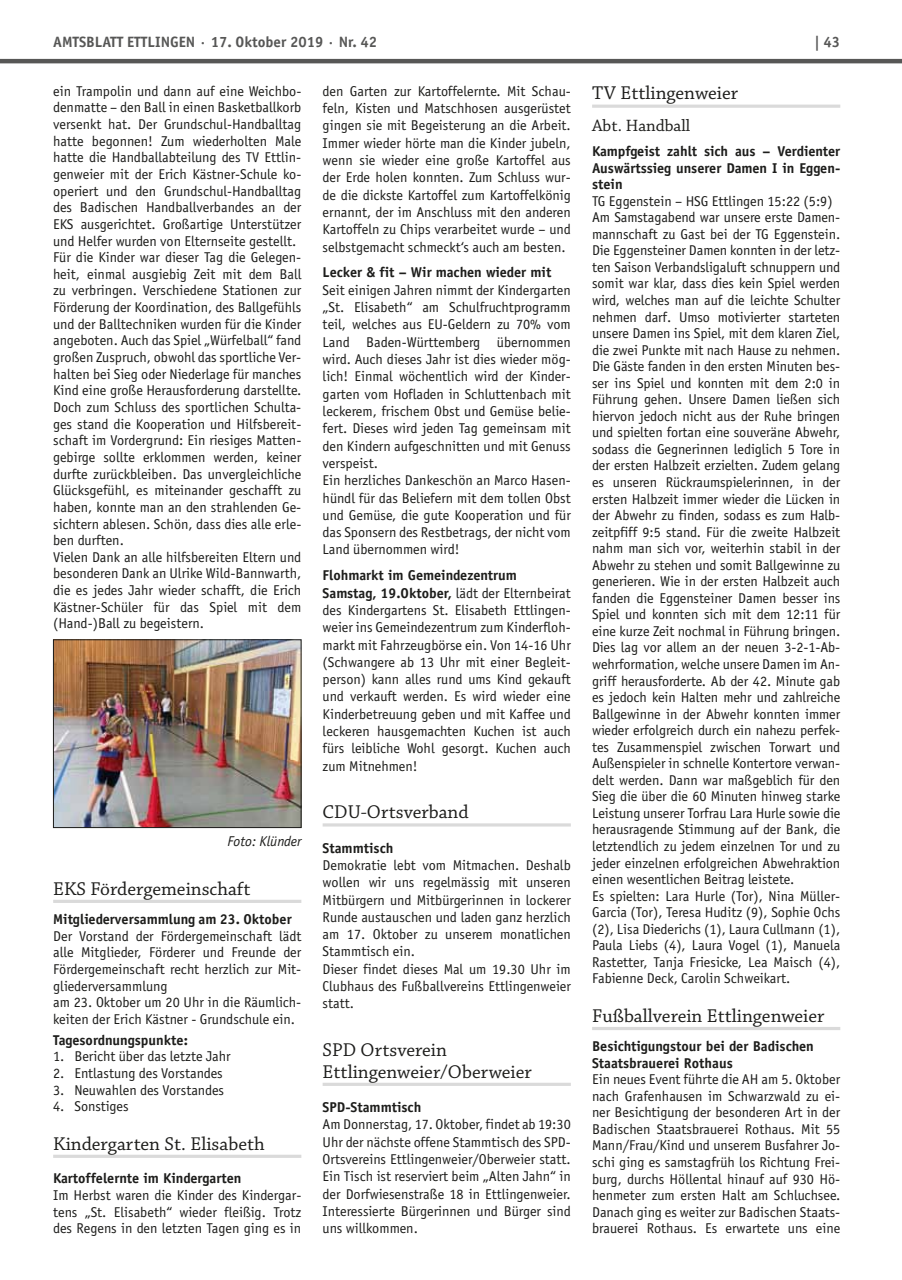
<style>
.page{position:relative;width:902px;height:1280px;background:#fff}
.page>*{position:absolute;margin:0;border:0;box-sizing:border-box;transform-origin:0 0}
.t1{font:19.5px/21.8px "Chaparral Pro";color:#1d1d1b}
.t2{font:17.25px "Chaparral Pro";color:#1d1d1b}
.t3{font:700 15px "Officina Sans";color:#575756}
.t4{font:14.25px/16.5px "Officina Sans";color:#1d1d1b}
.t5{font:700 14.25px/16.5px "Officina Sans";color:#1d1d1b;text-align:justify}
.t6{font:italic 14.25px "Officina Sans";color:#1d1d1b}
.s1{font-weight:700}
</style>
<div class="page">
<hr style="left:0;top:59px;width:901px;height:4px;background:#575756">
<hr style="left:53px;top:900px;width:248px;height:3px;background:#dadada">
<hr style="left:53px;top:1155px;width:248px;height:3px;background:#dadada">
<img style="left:55px;top:641px;width:244px;height:185px">
<div style="left:53px;top:639px;width:248px;height:189px;border:1px solid #1d1d1b"></div>
<hr style="left:322px;top:823px;width:248px;height:3px;background:#dadada">
<hr style="left:322px;top:1083px;width:248px;height:3px;background:#dadada">
<hr style="left:592px;top:105px;width:248px;height:3px;background:#dadada">
<hr style="left:592px;top:1027px;width:248px;height:3px;background:#dadada">
<p class="t3" style="left:53px;top:32px;width:325px">Amtsblatt Ettlingen · 17. Oktober 2019 · Nr. 42</p>
<p class="t3" style="left:814px;top:32px;width:28px">| 43</p>
<p class="t4" style="left:53px;top:83px;width:250px">ein Trampolin und dann auf eine Weichbo&shy;denmatte – den Ball in einen Basketballkorb versenkt hat. Der Grundschul-Handballtag hatte begonnen! Zum wiederholten Male hatte die Handballabteilung des TV Ettlin&shy;genweier mit der Erich Kästner-Schule ko&shy;operiert und den Grundschul-Handballtag des Badischen Handballverbandes an der EKS ausgerichtet. Großartige Unterstützer und Helfer wurden von Elternseite gestellt.<br>Für die Kinder war dieser Tag die Gelegen&shy;heit, einmal ausgiebig Zeit mit dem Ball zu verbringen. Verschiedene Stationen zur Förderung der Koordination, des Ballgefühls und der Balltechniken wurden für die Kinder angeboten. Auch das Spiel „Würfelball“ fand großen Zuspruch, obwohl das sportliche Ver&shy;halten bei Sieg oder Niederlage für manches Kind eine große Herausforderung darstellte.<br>Doch zum Schluss des sportlichen Schulta&shy;ges stand die Kooperation und Hilfsbereit&shy;schaft im Vordergrund: Ein riesiges Matten&shy;gebirge sollte erklommen werden, keiner durfte zurückbleiben. Das unvergleichliche Glücksgefühl, es miteinander geschafft zu haben, konnte man an den strahlenden Ge&shy;sichtern ablesen. Schön, dass dies alle erle&shy;ben durften.<br>Vielen Dank an alle hilfsbereiten Eltern und besonderen Dank an Ulrike Wild-Bannwarth, die es jedes Jahr wieder schafft, die Erich Kästner-Schüler für das Spiel mit dem (Hand-)Ball zu begeistern.</p>
<p class="t4" style="left:322px;top:82px;width:250px;line-height:17.2px;text-align:justify">den Garten zur Kartoffelernte. Mit Schau&shy;feln, Kisten und Matschhosen ausgerüstet gingen sie mit Begeisterung an die Arbeit.<br>Immer wieder hörte man die Kinder jubeln, wenn sie wieder eine große Kartoffel aus der Erde holen konnten. Zum Schluss wur&shy;de die dickste Kartoffel zum Kartoffelkönig ernannt, der im Anschluss mit den anderen Kartoffeln zu Chips verarbeitet wurde – und selbstgemacht schmeckt‘s auch am besten.</p>
<p class="t5" style="left:322px;top:264px;width:230px">Lecker &amp; fit – Wir machen wieder mit</p>
<p class="t4" style="left:322px;top:281px;width:250px;line-height:17.2px">Seit einigen Jahren nimmt der Kindergarten „St. Elisabeth“ am Schulfruchtprogramm teil, welches aus EU-Geldern zu 70% vom Land Baden-Württemberg übernommen wird. Auch dieses Jahr ist dies wieder mög&shy;lich! Einmal wöchentlich wird der Kinder&shy;garten vom Hofladen in Schluttenbach mit leckerem, frischem Obst und Gemüse belie&shy;fert. Dieses wird jeden Tag gemeinsam mit den Kindern aufgeschnitten und mit Genuss verspeist.<br>Ein herzliches Dankeschön an Marco Hasen&shy;hündl für das Beliefern mit dem tollen Obst und Gemüse, die gute Kooperation und für das Sponsern des Restbetrags, der nicht vom Land übernommen wird!</p>
<p class="t4" style="left:322px;top:567px;width:250px;line-height:17.2px"><span class="s1">Flohmarkt im Gemeindezentrum Samstag, 19.Oktober,</span> lädt der Elternbeirat des Kindergartens St. Elisabeth Ettlingen&shy;weier ins Gemeindezentrum zum Kinderfloh&shy;markt mit Fahrzeugbörse ein. Von 14-16 Uhr (Schwangere ab 13 Uhr mit einer Begleit&shy;person) kann alles rund ums Kind gekauft und verkauft werden. Es wird wieder eine Kinderbetreuung geben und mit Kaffee und leckeren hausgemachten Kuchen ist auch fürs leibliche Wohl gesorgt. Kuchen auch zum Mitnehmen!</p>
<h1 class="t1" style="left:322px;top:802px;width:147px">CDU-Ortsverband</h1>
<p class="t5" style="left:322px;top:839px;width:72px">Stammtisch</p>
<p class="t4" style="left:322px;top:856px;width:250px;line-height:17.2px">Demokratie lebt vom Mitmachen. Deshalb wollen wir uns regelmässig mit unseren Mitbürgern und Mitbürgerinnen in lockerer Runde austauschen und laden ganz herzlich am 17. Oktober zu unserem monatlichen Stammtisch ein.<br>Dieser findet dieses Mal um 19.30 Uhr im Clubhaus des Fußballvereins Ettlingenweier statt.</p>
<h1 class="t1" style="left:322px;top:1039px;width:211px">SPD Ortsverein<br>Ettlingenweier/Oberweier</h1>
<p class="t5" style="left:322px;top:1099px;width:100px">SPD-Stammtisch</p>
<p class="t4" style="left:322px;top:1116px;width:250px;line-height:17.2px;text-align:justify">Am Donnerstag, 17. Oktober, findet ab 19:30<br>Uhr der nächste offene Stammtisch des SPD-Ortsvereins Ettlingenweier/Oberweier statt.<br>Ein Tisch ist reserviert beim „Alten Jahn“ in der Dorfwiesenstraße 18 in Ettlingenweier.<br>Interessierte Bürgerinnen und Bürger sind uns willkommen.</p>
<h1 class="t1" style="left:592px;top:83px;width:147px">TV Ettlingenweier</h1>
<p class="t2" style="left:592px;top:116px;width:100px">Abt. Handball</p>
<p class="t5" style="left:592px;top:143px;width:250px">Kampfgeist zahlt sich aus – Verdienter Auswärtssieg unserer Damen I in Eggen&shy;stein</p>
<p class="t4" style="left:592px;top:193px;width:250px">TG Eggenstein – HSG Ettlingen 15:22 (5:9)<br>Am Samstagabend war unsere erste Damen&shy;mannschaft zu Gast bei der TG Eggenstein.<br>Die Eggensteiner Damen konnten in der letz&shy;ten Saison Verbandsligaluft schnuppern und somit war klar, dass dies kein Spiel werden wird, welches man auf die leichte Schulter nehmen darf. Umso motivierter starteten unsere Damen ins Spiel, mit dem klaren Ziel, die zwei Punkte mit nach Hause zu nehmen.<br>Die Gäste fanden in den ersten Minuten bes&shy;ser ins Spiel und konnten mit dem 2:0 in Führung gehen. Unsere Damen ließen sich hiervon jedoch nicht aus der Ruhe bringen und spielten fortan eine souveräne Abwehr, sodass die Gegnerinnen lediglich 5 Tore in der ersten Halbzeit erzielten. Zudem gelang es unseren Rückraumspielerinnen, in der ersten Halbzeit immer wieder die Lücken in der Abwehr zu finden, sodass es zum Halb&shy;zeitpfiff 9:5 stand. Für die zweite Halbzeit nahm man sich vor, weiterhin stabil in der Abwehr zu stehen und somit Ballgewinne zu generieren. Wie in der ersten Halbzeit auch fanden die Eggensteiner Damen besser ins Spiel und konnten sich mit dem 12:11 für eine kurze Zeit nochmal in Führung bringen.<br>Dies lag vor allem an der neuen 3-2-1-Ab&shy;wehrformation, welche unsere Damen im An&shy;griff herausforderte. Ab der 42. Minute gab es jedoch kein Halten mehr und zahlreiche Ballgewinne in der Abwehr konnten immer wieder erfolgreich durch ein nahezu perfek&shy;tes Zusammenspiel zwischen Torwart und Außenspieler in schnelle Kontertore verwan&shy;delt werden. Dann war maßgeblich für den Sieg die über die 60 Minuten hinweg starke Leistung unserer Torfrau Lara Hurle sowie die herausragende Stimmung auf der Bank, die letztendlich zu jedem einzelnen Tor und zu jeder einzelnen erfolgreichen Abwehraktion einen wesentlichen Beitrag leistete.<br>Es spielten: Lara Hurle (Tor), Nina Müller-Garcia (Tor), Teresa Huditz (9), Sophie Ochs (2), Lisa Diederichs (1), Laura Cullmann (1), Paula Liebs (4), Laura Vogel (1), Manuela Rastetter, Tanja Friesicke, Lea Maisch (4), Fabienne Deck, Carolin Schweikart.</p>
<h1 class="t1" style="left:592px;top:1005px;width:234px">Fußballverein Ettlingenweier</h1>
<p class="t5" style="left:592px;top:1038px;width:223px">Besichtigungstour bei der Badischen<br>Staatsbrauerei Rothaus</p>
<p class="t4" style="left:592px;top:1071px;width:250px;text-align:justify">Ein neues Event führte die AH am 5. Oktober nach Grafenhausen im Schwarzwald zu ei&shy;ner Besichtigung der besonderen Art in der Badischen Staatsbrauerei Rothaus. Mit 55<br>Mann/Frau/Kind und unserem Busfahrer Jo&shy;schi ging es samstagfrüh los Richtung Frei&shy;burg, durchs Höllental hinauf auf 930 Hö&shy;henmeter zum ersten Halt am Schluchsee.<br>Danach ging es weiter zur Badischen Staats&shy;brauerei Rothaus. Es erwartete uns eine</p>
<p class="t6" style="left:227px;top:833px;width:75px">Foto: Klünder</p>
<h1 class="t1" style="left:53px;top:878px;width:199px">EKS Fördergemeinschaft</h1>
<p class="t5" style="left:53px;top:911px;width:240px">Mitgliederversammlung am 23. Oktober</p>
<p class="t4" style="left:53px;top:927px;width:250px">Der Vorstand der Fördergemeinschaft lädt alle Mitglieder, Förderer und Freunde der Fördergemeinschaft recht herzlich zur Mit&shy;gliederversammlung<br>am 23. Oktober um 20 Uhr in die Räumlich&shy;keiten der Erich Kästner - Grundschule ein.</p>
<p class="t5" style="left:53px;top:1031px;width:136px">Tagesordnungspunkte:</p>
<p class="t4" style="left:53px;top:1048px;width:179px">1. Bericht über das letzte Jahr</p>
<p class="t4" style="left:53px;top:1065px;width:171px">2. Entlastung des Vorstandes</p>
<p class="t4" style="left:53px;top:1082px;width:172px">3. Neuwahlen des Vorstandes</p>
<p class="t4" style="left:53px;top:1098px;width:77px">4. Sonstiges</p>
<h1 class="t1" style="left:53px;top:1133px;width:213px">Kindergarten St. Elisabeth</h1>
<p class="t5" style="left:53px;top:1170px;width:190px">Kartoffelernte im Kindergarten</p>
<p class="t4" style="left:53px;top:1187px;width:250px;text-align:justify">Im Herbst waren die Kinder des Kindergar&shy;tens „St. Elisabeth“ wieder fleißig. Trotz des Regens in den letzten Tagen ging es in</p>
</div>
